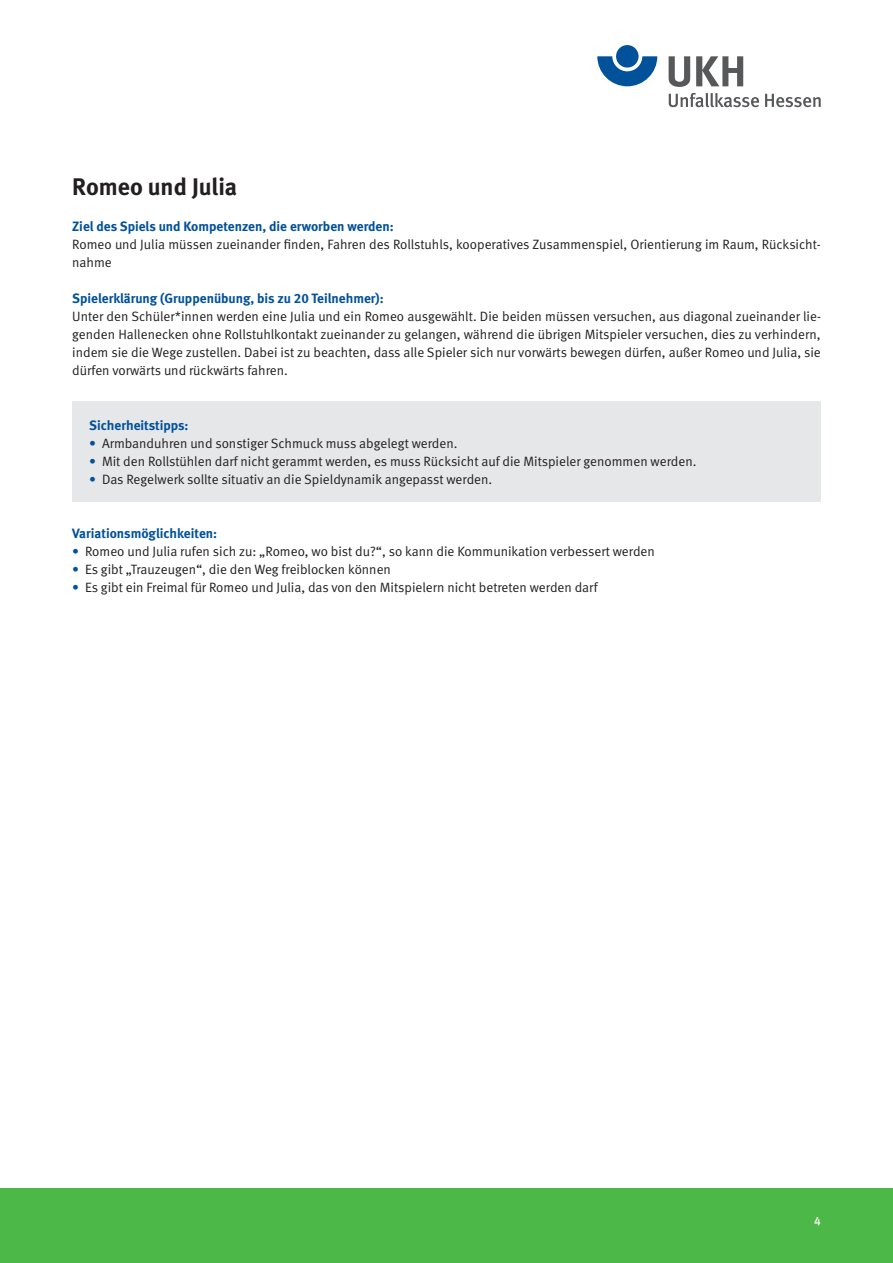
<style>
.page{position:relative;width:893px;height:1263px;background:#fff}
.page>*{position:absolute;margin:0;border:0;box-sizing:border-box;transform-origin:0 0}
.t1{font:700 24px "DGUV Meta";color:#231f20}
.t2{font:13.5px/18.1px "DGUV Meta";color:#231f20}
.t3{font:700 13.5px "DGUV Meta";color:#01519b}
.t4{font:500 12px "DGUV Meta";color:#fff}
.s1{color:#01519b}
</style>
<div class="page">
<svg style="left:597px;top:56px;width:60px;height:30px"></svg>
<div style="left:616px;top:45px;width:23px;height:23px;background:#01519b;border-radius:50%"></div>
<svg style="left:669px;top:56px;width:21px;height:31px"></svg>
<svg style="left:696px;top:56px;width:47px;height:30px"></svg>
<svg style="left:669px;top:93px;width:90px;height:14px"></svg>
<svg style="left:765px;top:94px;width:56px;height:13px"></svg>
<div style="left:0;top:1188px;width:893px;height:75px;background:#4cb848"></div>
<div style="left:72px;top:401px;width:749px;height:101px;background:#e6e7e9"></div>
<h1 class="t1" style="left:72px;top:172px;width:166px">Romeo und Julia</h1>
<p class="t3" style="left:72px;top:218px;width:323px">Ziel des Spiels und Kompetenzen, die erworben werden:</p>
<p class="t2" style="left:72px;top:235px;width:750px">Romeo und Julia müssen zueinander finden, Fahren des Rollstuhls, kooperatives Zusammenspiel, Orientierung im Raum, Rücksicht&shy;nahme</p>
<p class="t3" style="left:72px;top:290px;width:313px">Spielerklärung (Gruppenübung, bis zu 20 Teilnehmer):</p>
<p class="t2" style="left:72px;top:308px;width:750px;text-align:justify">Unter den Schüler*innen werden eine Julia und ein Romeo ausgewählt. Die beiden müssen versuchen, aus diagonal zueinander lie&shy;genden Hallenecken ohne Rollstuhlkontakt zueinander zu gelangen, während die übrigen Mitspieler versuchen, dies zu verhindern, indem sie die Wege zustellen. Dabei ist zu beachten, dass alle Spieler sich nur vorwärts bewegen dürfen, außer Romeo und Julia, sie dürfen vorwärts und rückwärts fahren.</p>
<p class="t3" style="left:89px;top:417px;width:101px">Sicherheitstipps:</p>
<p class="t2" style="left:89px;top:434px;width:370px"><span class="s1">•</span> Armbanduhren und sonstiger Schmuck muss abgelegt werden.</p>
<p class="t2" style="left:89px;top:452px;width:609px"><span class="s1">•</span> Mit den Rollstühlen darf nicht gerammt werden, es muss Rücksicht auf die Mitspieler genommen werden.</p>
<p class="t2" style="left:89px;top:470px;width:404px"><span class="s1">•</span> Das Regelwerk sollte situativ an die Spieldynamik angepasst werden.</p>
<p class="t3" style="left:72px;top:525px;width:146px">Variationsmöglichkeiten:</p>
<p class="t2" style="left:72px;top:543px;width:584px"><span class="s1">•</span> Romeo und Julia rufen sich zu: „Romeo, wo bist du?“, so kann die Kommunikation verbessert werden</p>
<p class="t2" style="left:72px;top:561px;width:320px"><span class="s1">•</span> Es gibt „Trauzeugen“, die den Weg freiblocken können</p>
<p class="t2" style="left:72px;top:579px;width:527px"><span class="s1">•</span> Es gibt ein Freimal für Romeo und Julia, das von den Mitspielern nicht betreten werden darf</p>
<p class="t4" style="left:814px;top:1213px;width:8px">4</p>
</div>
